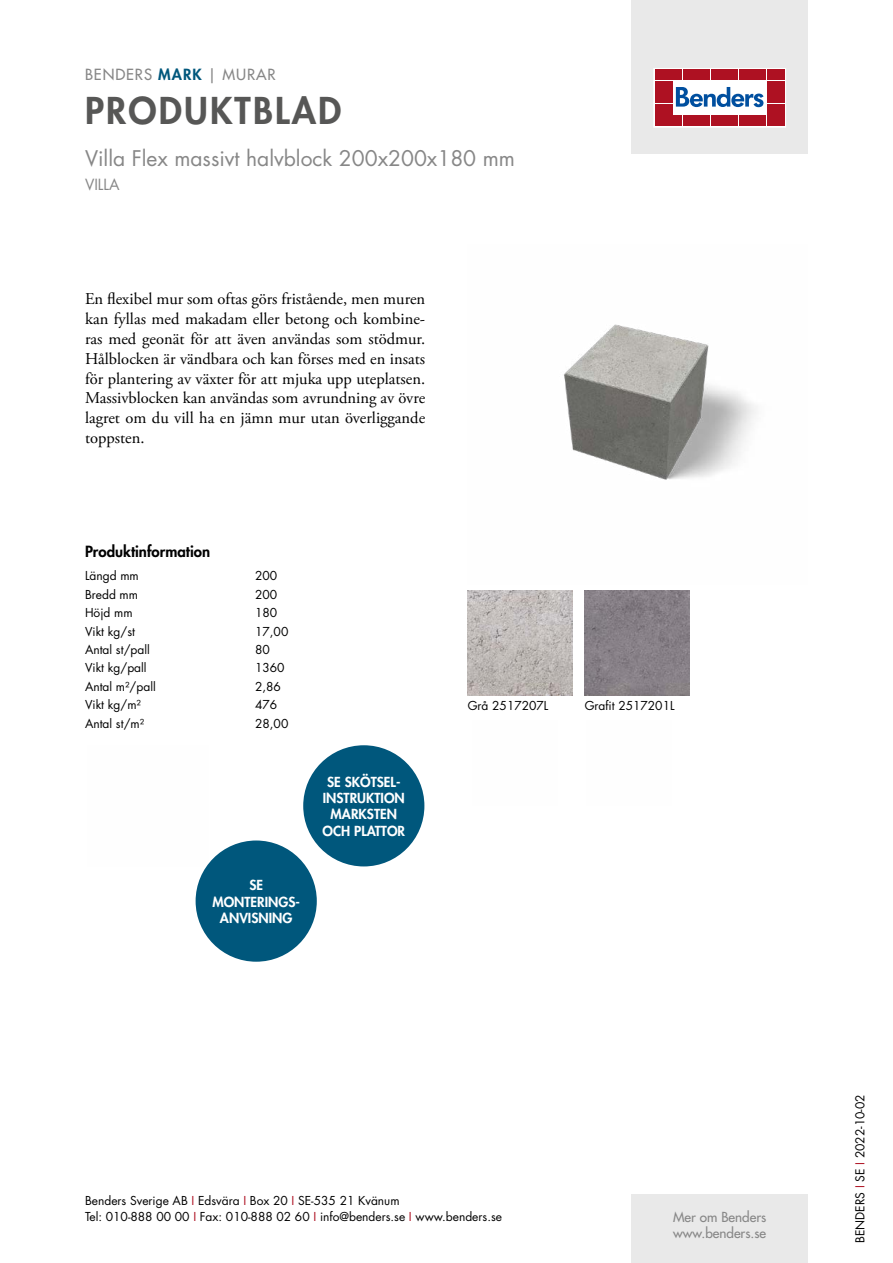
<style>
.page{position:relative;width:893px;height:1263px;background:#fff}
.page>*{position:absolute;margin:0;border:0;box-sizing:border-box;transform-origin:0 0}
.t1{font:800 36px "Futura Std";letter-spacing:.06em;color:#575756}
.t2{font:21px "Futura Std";color:#878787}
.t3{font:16.5px/19.8px "Adobe Garamond Pro";color:#000;text-align:justify}
.t4{font:800 15px "Futura Std";color:#000}
.t5{font:500 15px "Futura Std";letter-spacing:.06em;color:#878787}
.t6{font:15px "Futura Std";color:#878787}
.t7{font:800 13.5px/16.2px "Futura Std";color:#fff;text-align:center}
.t8{font:500 13.5px/16.2px "Futura Std";color:#878787}
.t9{font:12px/16.5px "Futura Std";color:#000}
.s1{font-weight:800;color:#00577c}
.s2{color:#ae1122}
</style>
<div class="page">
<div style="left:631px;top:0;width:177px;height:153px;background:#e9e9e9"></div>
<div style="left:631px;top:1195px;width:177px;height:68px;background:#e9e9e9"></div>
<svg style="left:656px;top:70px;width:128px;height:55px;background:#ebc5ca"></svg>
<div style="left:654px;top:68px;width:132px;height:59px;border:1px solid #fff"></div>
<div style="left:655px;top:70px;width:8px;height:10px;background:#ae1122"></div>
<div style="left:664px;top:70px;width:8px;height:10px;background:#ae1122"></div>
<div style="left:655px;top:81px;width:8px;height:10px;background:#ae1122"></div>
<div style="left:664px;top:81px;width:8px;height:10px;background:#ae1122"></div>
<div style="left:655px;top:93px;width:8px;height:10px;background:#ae1122"></div>
<div style="left:664px;top:93px;width:8px;height:10px;background:#ae1122"></div>
<div style="left:655px;top:104px;width:8px;height:11px;background:#ae1122"></div>
<div style="left:664px;top:104px;width:8px;height:11px;background:#ae1122"></div>
<div style="left:655px;top:116px;width:8px;height:10px;background:#ae1122"></div>
<div style="left:664px;top:116px;width:8px;height:10px;background:#ae1122"></div>
<div style="left:674px;top:70px;width:8px;height:10px;background:#ae1122"></div>
<div style="left:683px;top:70px;width:8px;height:10px;background:#ae1122"></div>
<div style="left:692px;top:70px;width:8px;height:10px;background:#ae1122"></div>
<div style="left:702px;top:70px;width:8px;height:10px;background:#ae1122"></div>
<div style="left:711px;top:70px;width:8px;height:10px;background:#ae1122"></div>
<div style="left:720px;top:70px;width:8px;height:10px;background:#ae1122"></div>
<div style="left:730px;top:70px;width:8px;height:10px;background:#ae1122"></div>
<div style="left:739px;top:70px;width:8px;height:10px;background:#ae1122"></div>
<div style="left:748px;top:70px;width:8px;height:10px;background:#ae1122"></div>
<div style="left:758px;top:70px;width:8px;height:10px;background:#ae1122"></div>
<div style="left:674px;top:116px;width:8px;height:10px;background:#ae1122"></div>
<div style="left:683px;top:116px;width:8px;height:10px;background:#ae1122"></div>
<div style="left:692px;top:116px;width:8px;height:10px;background:#ae1122"></div>
<div style="left:702px;top:116px;width:8px;height:10px;background:#ae1122"></div>
<div style="left:711px;top:116px;width:8px;height:10px;background:#ae1122"></div>
<div style="left:720px;top:116px;width:8px;height:10px;background:#ae1122"></div>
<div style="left:730px;top:116px;width:8px;height:10px;background:#ae1122"></div>
<div style="left:739px;top:116px;width:8px;height:10px;background:#ae1122"></div>
<div style="left:748px;top:116px;width:8px;height:10px;background:#ae1122"></div>
<div style="left:758px;top:116px;width:8px;height:10px;background:#ae1122"></div>
<div style="left:767px;top:70px;width:8px;height:10px;background:#ae1122"></div>
<div style="left:776px;top:70px;width:8px;height:10px;background:#ae1122"></div>
<div style="left:767px;top:81px;width:8px;height:10px;background:#ae1122"></div>
<div style="left:776px;top:81px;width:8px;height:10px;background:#ae1122"></div>
<div style="left:767px;top:93px;width:8px;height:10px;background:#ae1122"></div>
<div style="left:776px;top:93px;width:8px;height:10px;background:#ae1122"></div>
<div style="left:767px;top:104px;width:8px;height:11px;background:#ae1122"></div>
<div style="left:776px;top:104px;width:8px;height:11px;background:#ae1122"></div>
<div style="left:767px;top:116px;width:8px;height:10px;background:#ae1122"></div>
<div style="left:776px;top:116px;width:8px;height:10px;background:#ae1122"></div>
<svg style="left:676px;top:87px;width:87px;height:20px;background:#89add2"></svg>
<div style="left:303px;top:745px;width:121px;height:121px;background:#00577c;border-radius:50%"></div>
<div style="left:196px;top:840px;width:121px;height:122px;background:#00577c;border-radius:50%"></div>
<img style="left:564px;top:324px;width:192px;height:156px">
<img style="left:468px;top:590px;width:105px;height:105px">
<img style="left:585px;top:590px;width:105px;height:105px">
<p class="t5" style="left:85px;top:65px;width:192px">BENDERS <span class="s1">MARK</span> | MURAR</p>
<h1 class="t1" style="left:85px;top:87px;width:258px">PRODUKTBLAD</h1>
<p class="t2" style="left:85px;top:144px;width:431px">Villa Flex massivt halvblock 200x200x180 mm</p>
<p class="t6" style="left:85px;top:175px;width:36px">VILLA</p>
<p class="t3" style="left:85px;top:290px;width:342px">En flexibel mur som oftas görs fristående, men muren kan fyllas med makadam eller betong och kombine&shy;ras med geonät för att även användas som stödmur.<br>Hålblocken är vändbara och kan förses med en insats för plantering av växter för att mjuka upp uteplatsen.<br>Massivblocken kan användas som avrundning av övre lagret om du vill ha en jämn mur utan överliggande toppsten.</p>
<p class="t4" style="left:85px;top:542px;width:127px">Produktinformation</p>
<p class="t9" style="left:85px;top:568px;width:55px">Längd mm</p>
<p class="t9" style="left:255px;top:568px;width:24px">200</p>
<p class="t9" style="left:85px;top:586px;width:55px">Bredd mm</p>
<p class="t9" style="left:255px;top:586px;width:24px">200</p>
<p class="t9" style="left:85px;top:604px;width:49px">Höjd mm</p>
<p class="t9" style="left:255px;top:604px;width:24px">180</p>
<p class="t9" style="left:85px;top:623px;width:51px">Vikt kg/st</p>
<p class="t9" style="left:255px;top:623px;width:35px">17,00</p>
<p class="t9" style="left:85px;top:641px;width:66px">Antal st/pall</p>
<p class="t9" style="left:255px;top:641px;width:16px">80</p>
<p class="t9" style="left:85px;top:660px;width:63px">Vikt kg/pall</p>
<p class="t9" style="left:255px;top:660px;width:31px">1360</p>
<p class="t9" style="left:85px;top:678px;width:72px">Antal m²/pall</p>
<p class="t9" style="left:255px;top:678px;width:27px">2,86</p>
<p class="t9" style="left:85px;top:697px;width:57px">Vikt kg/m²</p>
<p class="t9" style="left:255px;top:697px;width:24px">476</p>
<p class="t9" style="left:85px;top:715px;width:61px">Antal st/m²</p>
<p class="t9" style="left:255px;top:715px;width:35px">28,00</p>
<p class="t7" style="left:212px;top:877px;width:89px">SE<br>MONTERINGS-<br>ANVISNING</p>
<p class="t7" style="left:323px;top:774px;width:84px">SE SKÖTSEL-<br>INSTRUKTION<br>MARKSTEN<br>OCH PLATTOR</p>
<p class="t9" style="left:468px;top:697px;width:82px">Grå 2517207L</p>
<p class="t9" style="left:585px;top:697px;width:91px">Grafit 2517201L</p>
<p class="t9" style="left:85px;top:1192px;width:418px">Benders Sverige AB <span class="s2">I</span> Edsvära <span class="s2">I</span> Box 20 <span class="s2">I</span> SE-535 21 Kvänum<br>Tel: 010-888 00 00 <span class="s2">I</span> Fax: 010-888 02 60 <span class="s2">I</span> info@benders.se <span class="s2">I</span> www.benders.se</p>
<p class="t8" style="left:673px;top:1209px;width:95px">Mer om Benders www.benders.se</p>
<p class="t9" style="left:852px;top:1243px;width:150px;rotate:-90deg">BENDERS <span class="s2">I</span> SE <span class="s2">I</span> 2022-10-02</p>
</div>
